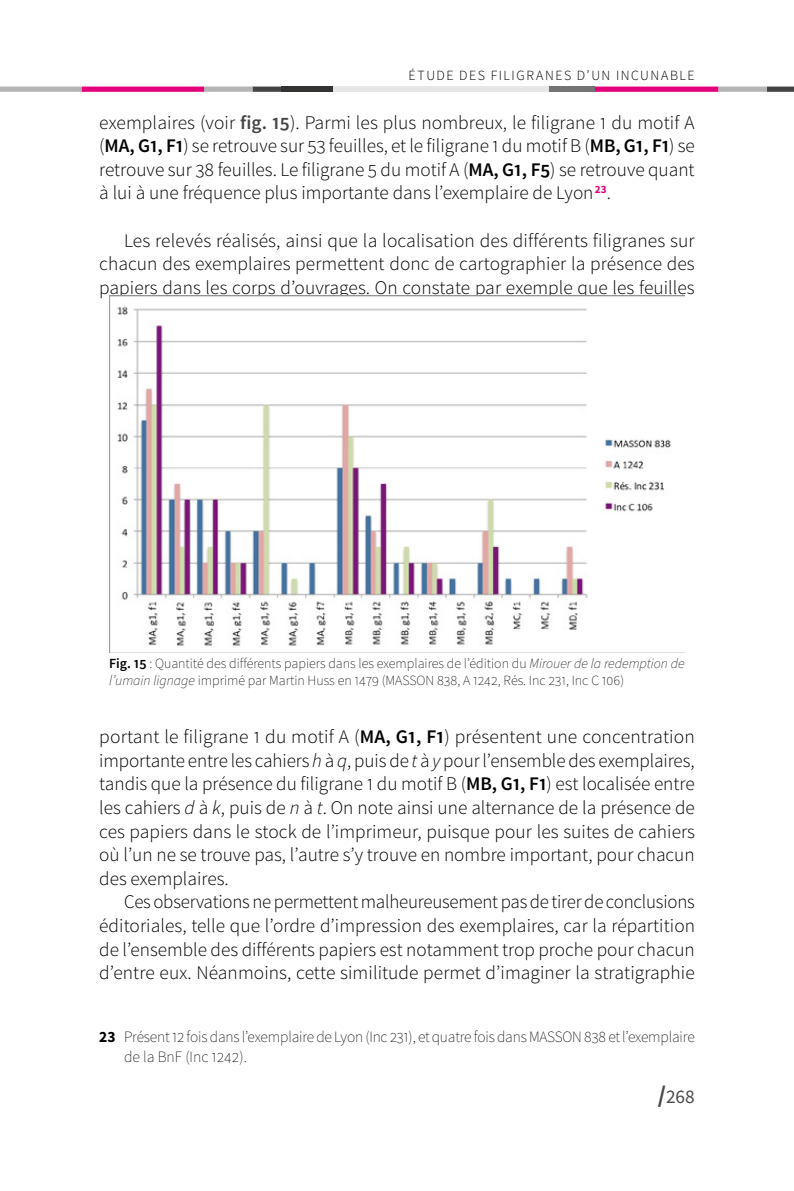
<style>
.page{position:relative;width:794px;height:1191px;background:#fff}
.page>*{position:absolute;margin:0;border:0;box-sizing:border-box;transform-origin:0 0}
.t1{font:300 19.25px/23.6px "Source Sans Pro";color:#000;text-align:justify}
.t2{font:19.25px "Source Sans Pro";color:#4a4a49}
.t3{font:200 15.75px/20.1px "Source Sans Pro";letter-spacing:-.01em;color:#000}
.t4{font:200 14px/17.5px "Source Sans Pro";color:#000}
.t5{font:300 14px "Source Sans Pro";letter-spacing:.115em;color:#000}
.s1{font-weight:600;color:#444}
.s2{font-weight:600}
.s3{font-style:italic}
.s4{font-weight:700}
.s5{font-weight:700;font-size:24.5px}
</style>
<div class="page">
<svg style="left:0;top:87px;width:794px;height:5px"></svg>
<div style="left:549px;top:87px;width:46px;height:5px;background:#757474"></div>
<div style="left:332px;top:87px;width:217px;height:5px;background:#e8e7e7"></div>
<div style="left:281px;top:87px;width:51px;height:5px;background:#333332"></div>
<img style="left:109px;top:295px;width:576px;height:357px">
<p class="t5" style="left:409px;top:67px;width:287px">ÉTUDE DES FILIGRANES D’UN INCUNABLE</p>
<p class="t1" style="left:99px;top:110px;width:597px">exemplaires (voir <span class="s1">fig. 15</span>). Parmi les plus nombreux, le filigrane 1 du motif A (<span class="s2">MA, G1, F1</span>) se retrouve sur 53 feuilles, et le filigrane 1 du motif B (<span class="s2">MB, G1, F1</span>) se retrouve sur 38 feuilles. Le filigrane 5 du motif A (<span class="s2">MA, G1, F5</span>) se retrouve quant à lui à une fréquence plus importante dans l’exemplaire de Lyon<sup>23</sup>.</p>
<p class="t1" style="left:99px;top:229px;width:597px;text-indent:25px">Les relevés réalisés, ainsi que la localisation des différents filigranes sur chacun des exemplaires permettent donc de cartographier la présence des papiers dans les corps d’ouvrages. On constate par exemple que les feuilles</p>
<p class="t4" style="left:109px;top:654px;width:577px"><span class="s2">Fig. 15</span> : Quantité des différents papiers dans les exemplaires de l’édition du <span class="s3">Mirouer de la redemption de l’umain lignage</span> imprimé par Martin Huss en 1479 (MASSON 838, A 1242, Rés. Inc 231, Inc C 106)</p>
<p class="t1" style="left:99px;top:725px;width:597px">portant le filigrane 1 du motif A (<span class="s2">MA, G1, F1</span>) présentent une concentration importante entre les cahiers <span class="s3">h</span> à <span class="s3">q</span>, puis de <span class="s3">t</span> à <span class="s3">y</span> pour l’ensemble des exemplaires, tandis que la présence du filigrane 1 du motif B (<span class="s2">MB, G1, F1</span>) est localisée entre les cahiers <span class="s3">d</span> à <span class="s3">k</span>, puis de <span class="s3">n</span> à <span class="s3">t</span>. On note ainsi une alternance de la présence de ces papiers dans le stock de l’imprimeur, puisque pour les suites de cahiers où l’un ne se trouve pas, l’autre s’y trouve en nombre important, pour chacun des exemplaires.</p>
<p class="t1" style="left:99px;top:890px;width:597px;text-indent:25px">Ces observations ne permettent malheureusement pas de tirer de conclusions éditoriales, telle que l’ordre d’impression des exemplaires, car la répartition de l’ensemble des différents papiers est notamment trop proche pour chacun d’entre eux. Néanmoins, cette similitude permet d’imaginer la stratigraphie</p>
<p class="t3" style="left:124px;top:1026px;width:572px;text-indent:-25px"><span class="s4">23</span> Présent 12 fois dans l’exemplaire de Lyon (Inc 231), et quatre fois dans MASSON 838 et l’exemplaire de la BnF (Inc 1242).</p>
<p class="t2" style="left:657px;top:1084px;width:39px"><span class="s5">/</span>268</p>
</div>
